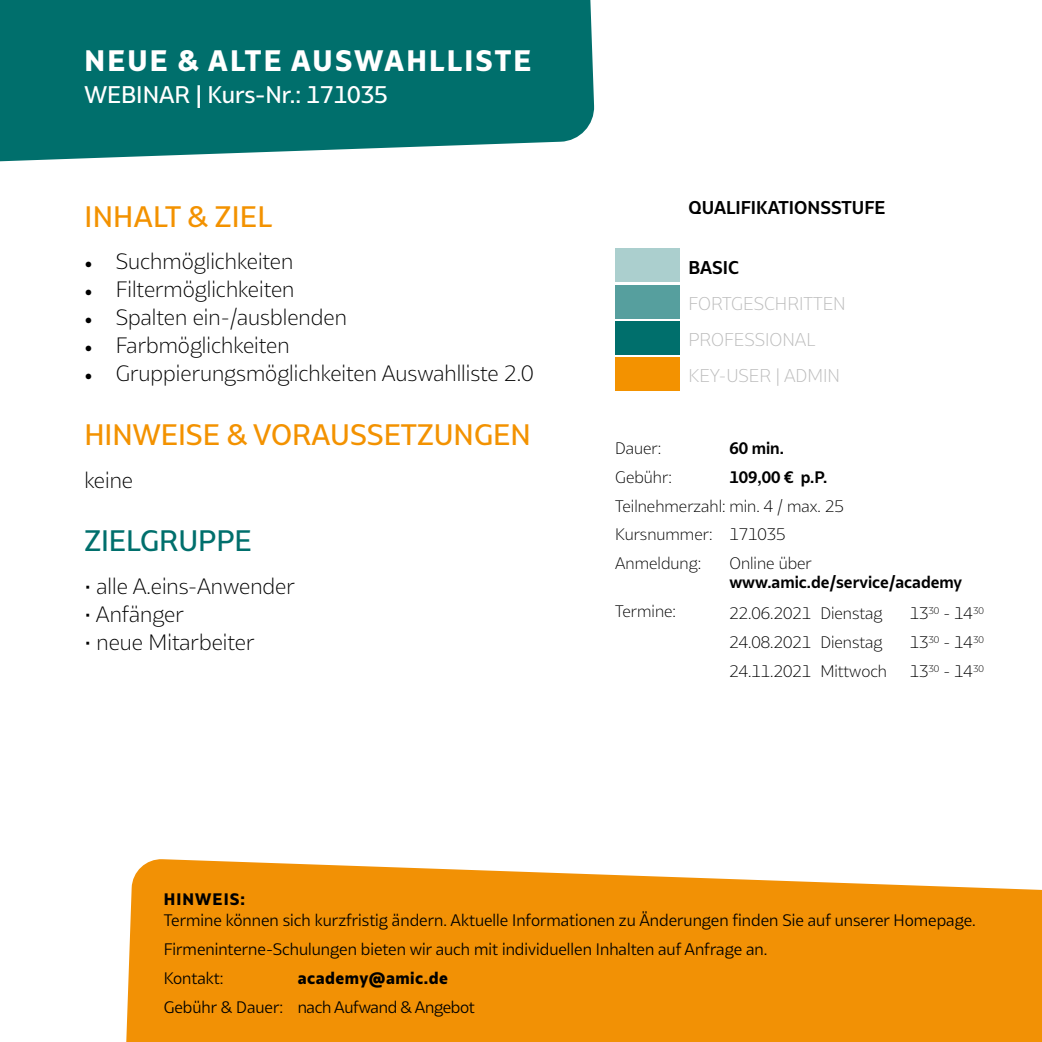
<style>
.page{position:relative;width:1042px;height:1042px;background:#fff}
.page>*{position:absolute;margin:0;border:0;box-sizing:border-box;transform-origin:0 0}
.t1{font:500 28px "Bw Glenn Sans DEMO";color:#f39200}
.t2{font:800 28px "Bw Glenn Sans DEMO";letter-spacing:.08em;color:#fff}
.t3{font:500 28px "Bw Glenn Sans DEMO";color:#006f6c}
.t4{font:500 22.75px "Bw Glenn Sans DEMO";color:#fff}
.t5{font:300 21px "Bw Glenn Sans DEMO";color:#000}
.t6{font:300 17.5px/36.1px "Bw Glenn Sans DEMO";color:#bcbcbc}
.t7{font:700 17.5px "Bw Glenn Sans DEMO";color:#000}
.t8{font:15.75px/28.9px "Bw Glenn Sans DEMO";color:#000}
.t9{font:300 15.75px/28.9px "Bw Glenn Sans DEMO";color:#000}
.t10{font:700 15.75px "Bw Glenn Sans DEMO";color:#000}
.t11{font:15.75px "Bw Glenn Sans DEMO";letter-spacing:-.02em;color:#000}
.t12{font:800 15.75px "Bw Glenn Sans DEMO";letter-spacing:.03em;color:#000}
.t13{font:800 15.75px "Bw Glenn Sans DEMO";letter-spacing:.07em;color:#000}
.s1{font-family:"Minion Pro";font-weight:400}
</style>
<div class="page">
<svg style="left:0;top:0;width:595px;height:162px;background:#127976"></svg>
<svg style="left:126px;top:859px;width:916px;height:183px;background:#f39a1a"></svg>
<hr style="left:615px;top:357px;width:4px;height:34px;background:#f39200">
<div style="left:615px;top:248px;width:65px;height:34px;background:#abcfce"></div>
<div style="left:615px;top:285px;width:65px;height:33px;background:#569f9e"></div>
<div style="left:615px;top:321px;width:65px;height:33px;background:#006f6c"></div>
<div style="left:615px;top:357px;width:65px;height:33px;background:#f39200"></div>
<h1 class="t2" style="left:84px;top:44px;width:448px">NEUE &amp; ALTE AUSWAHLLISTE</h1>
<h2 class="t4" style="left:84px;top:80px;width:305px">WEBINAR | Kurs-Nr.: 171035</h2>
<h1 class="t1" style="left:84px;top:199px;width:189px">INHALT &amp; ZIEL</h1>
<h3 class="t5" style="left:84px;top:249px;width:210px"><span class="s1">•</span> Suchmöglichkeiten</h3>
<h3 class="t5" style="left:84px;top:277px;width:212px"><span class="s1">•</span> Filtermöglichkeiten</h3>
<h3 class="t5" style="left:84px;top:305px;width:264px"><span class="s1">•</span> Spalten ein-/ausblenden</h3>
<h3 class="t5" style="left:84px;top:333px;width:207px"><span class="s1">•</span> Farbmöglichkeiten</h3>
<h3 class="t5" style="left:84px;top:361px;width:451px"><span class="s1">•</span> Gruppierungsmöglichkeiten Auswahlliste 2.0</h3>
<h1 class="t1" style="left:84px;top:417px;width:448px">HINWEISE &amp; VORAUSSETZUNGEN</h1>
<h3 class="t5" style="left:84px;top:467px;width:50px">keine</h3>
<h1 class="t3" style="left:84px;top:523px;width:169px">ZIELGRUPPE</h1>
<h3 class="t5" style="left:84px;top:573px;width:212px">• alle A.eins-Anwender</h3>
<h3 class="t5" style="left:84px;top:601px;width:101px">• Anfänger</h3>
<h3 class="t5" style="left:84px;top:629px;width:172px">• neue Mitarbeiter</h3>
<p class="t7" style="left:688px;top:197px;width:198px">QUALIFIKATIONSSTUFE</p>
<p class="t7" style="left:688px;top:257px;width:52px">BASIC</p>
<p class="t6" style="left:688px;top:286px;width:159px">FORTGESCHRITTEN<br>PROFESSIONAL<br>KEY-USER | ADMIN</p>
<p class="t9" style="left:615px;top:433px;width:48px">Dauer:</p>
<p class="t10" style="left:729px;top:438px;width:56px">60 min.</p>
<p class="t9" style="left:615px;top:462px;width:58px">Gebühr:</p>
<p class="t10" style="left:729px;top:467px;width:99px">109,00 € p.P.</p>
<p class="t9" style="left:615px;top:491px;width:230px">Teilnehmerzahl: min. 4 / max. 25<br>Kursnummer: 171035<br>Anmeldung:</p>
<p class="t9" style="left:729px;top:549px;width:84px">Online über</p>
<p class="t10" style="left:729px;top:572px;width:234px">www.amic.de/service/academy</p>
<p class="t9" style="left:615px;top:596px;width:62px">Termine:</p>
<p class="t9" style="left:729px;top:599px;width:154px">22.06.2021 Dienstag</p>
<p class="t9" style="left:909px;top:599px;width:76px">13<sup>30</sup> - 14<sup>30</sup></p>
<p class="t9" style="left:729px;top:628px;width:154px">24.08.2021 Dienstag</p>
<p class="t9" style="left:909px;top:628px;width:76px">13<sup>30</sup> - 14<sup>30</sup></p>
<p class="t9" style="left:729px;top:657px;width:159px">24.11.2021 Mittwoch</p>
<p class="t9" style="left:909px;top:657px;width:76px">13<sup>30</sup> - 14<sup>30</sup></p>
<p class="t13" style="left:164px;top:889px;width:83px">HINWEIS:</p>
<p class="t8" style="left:164px;top:905px;width:813px">Termine können sich kurzfristig ändern. Aktuelle Informationen zu Änderungen finden Sie auf unserer Homepage.<br>Firmeninterne-Schulungen bieten wir auch mit individuellen Inhalten auf Anfrage an.<br>Kontakt:</p>
<p class="t12" style="left:298px;top:968px;width:152px">academy@amic.de</p>
<p class="t11" style="left:164px;top:997px;width:312px">Gebühr &amp; Dauer: nach Aufwand &amp; Angebot</p>
</div>
